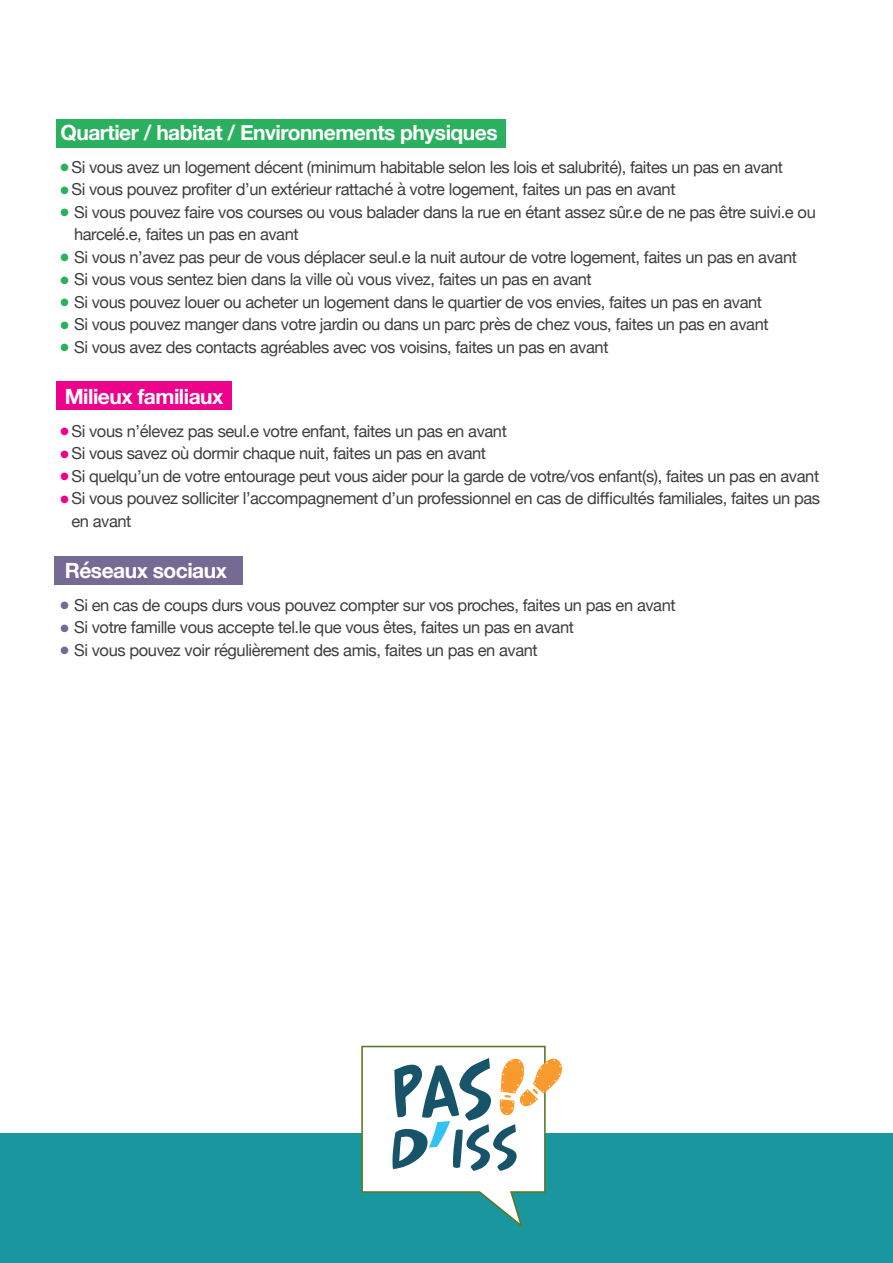
<style>
.page{position:relative;width:893px;height:1263px;background:#fff}
.page>*{position:absolute;margin:0;border:0;box-sizing:border-box;transform-origin:0 0}
.t1{font:72.45px "Arnold 21";color:#17546a}
.t2{font:54.15px "Arnold 21";color:#17546a}
.t3{font:700 21px "Helvetica Neue";letter-spacing:-.025em;color:#fff}
.t4{font:16.5px/22.5px "Helvetica Neue";letter-spacing:-.025em;color:#3e3e3f}
.s1{color:#2ab05e}
.s2{color:#ed028c}
.s3{color:#756a94}
.s4{font-size:56.1px}
.s5{font-family:"Myriad Pro";font-size:108.75px;color:#32c2f1}
</style>
<div class="page">
<div style="left:56px;top:382px;width:176px;height:28px;background:#ed028c"></div>
<div style="left:54px;top:556px;width:188px;height:28px;background:#756a94"></div>
<div style="left:56px;top:119px;width:450px;height:28px;background:#2ab05e"></div>
<div style="left:0;top:1133px;width:893px;height:130px;background:#1a979e"></div>
<svg style="left:361px;top:1046px;width:201px;height:182px"></svg>
<p class="t3" style="left:61px;top:116px;width:438px">Quartier / habitat / Environnements physiques</p>
<p class="t4" style="left:61px;top:156px;width:724px"><span class="s1">●</span> Si vous avez un logement décent (minimum habitable selon les lois et salubrité), faites un pas en avant</p>
<p class="t4" style="left:61px;top:179px;width:616px"><span class="s1">●</span> Si vous pouvez profiter d’un extérieur rattaché à votre logement, faites un pas en avant</p>
<p class="t4" style="left:74px;top:201px;width:743px;text-indent:-14px"><span class="s1">●</span> Si vous pouvez faire vos courses ou vous balader dans la rue en étant assez sûr.e de ne pas être suivi.e ou harcelé.e, faites un pas en avant</p>
<p class="t4" style="left:61px;top:246px;width:738px"><span class="s1">●</span> Si vous n’avez pas peur de vous déplacer seul.e la nuit autour de votre logement, faites un pas en avant</p>
<p class="t4" style="left:61px;top:269px;width:533px"><span class="s1">●</span> Si vous vous sentez bien dans la ville où vous vivez, faites un pas en avant</p>
<p class="t4" style="left:61px;top:291px;width:703px"><span class="s1">●</span> Si vous pouvez louer ou acheter un logement dans le quartier de vos envies, faites un pas en avant</p>
<p class="t4" style="left:61px;top:314px;width:710px"><span class="s1">●</span> Si vous pouvez manger dans votre jardin ou dans un parc près de chez vous, faites un pas en avant</p>
<p class="t4" style="left:61px;top:336px;width:549px"><span class="s1">●</span> Si vous avez des contacts agréables avec vos voisins, faites un pas en avant</p>
<p class="t3" style="left:65px;top:380px;width:160px">Milieux familiaux</p>
<p class="t4" style="left:61px;top:420px;width:448px"><span class="s2">●</span> Si vous n’élevez pas seul.e votre enfant, faites un pas en avant</p>
<p class="t4" style="left:61px;top:443px;width:427px"><span class="s2">●</span> Si vous savez où dormir chaque nuit, faites un pas en avant</p>
<p class="t4" style="left:61px;top:465px;width:760px"><span class="s2">●</span> Si quelqu’un de votre entourage peut vous aider pour la garde de votre/vos enfant(s), faites un pas en avant</p>
<p class="t4" style="left:71px;top:488px;width:750px;text-indent:-11px"><span class="s2">●</span> Si vous pouvez solliciter l’accompagnement d’un professionnel en cas de difficultés familiales, faites un pas en avant</p>
<p class="t3" style="left:65px;top:554px;width:164px">Réseaux sociaux</p>
<p class="t4" style="left:61px;top:594px;width:617px"><span class="s3">●</span> Si en cas de coups durs vous pouvez compter sur vos proches, faites un pas en avant</p>
<p class="t4" style="left:61px;top:617px;width:515px"><span class="s3">●</span> Si votre famille vous accepte tel.le que vous êtes, faites un pas en avant</p>
<p class="t4" style="left:61px;top:639px;width:479px"><span class="s3">●</span> Si vous pouvez voir régulièrement des amis, faites un pas en avant</p>
<h1 class="t1" style="left:394px;top:1045px;width:103px">PAS</h1>
<h2 class="t2" style="left:392px;top:1114px;width:129px"><span class="s4">D</span><span class="s5">’</span>ISS</h2>
</div>
